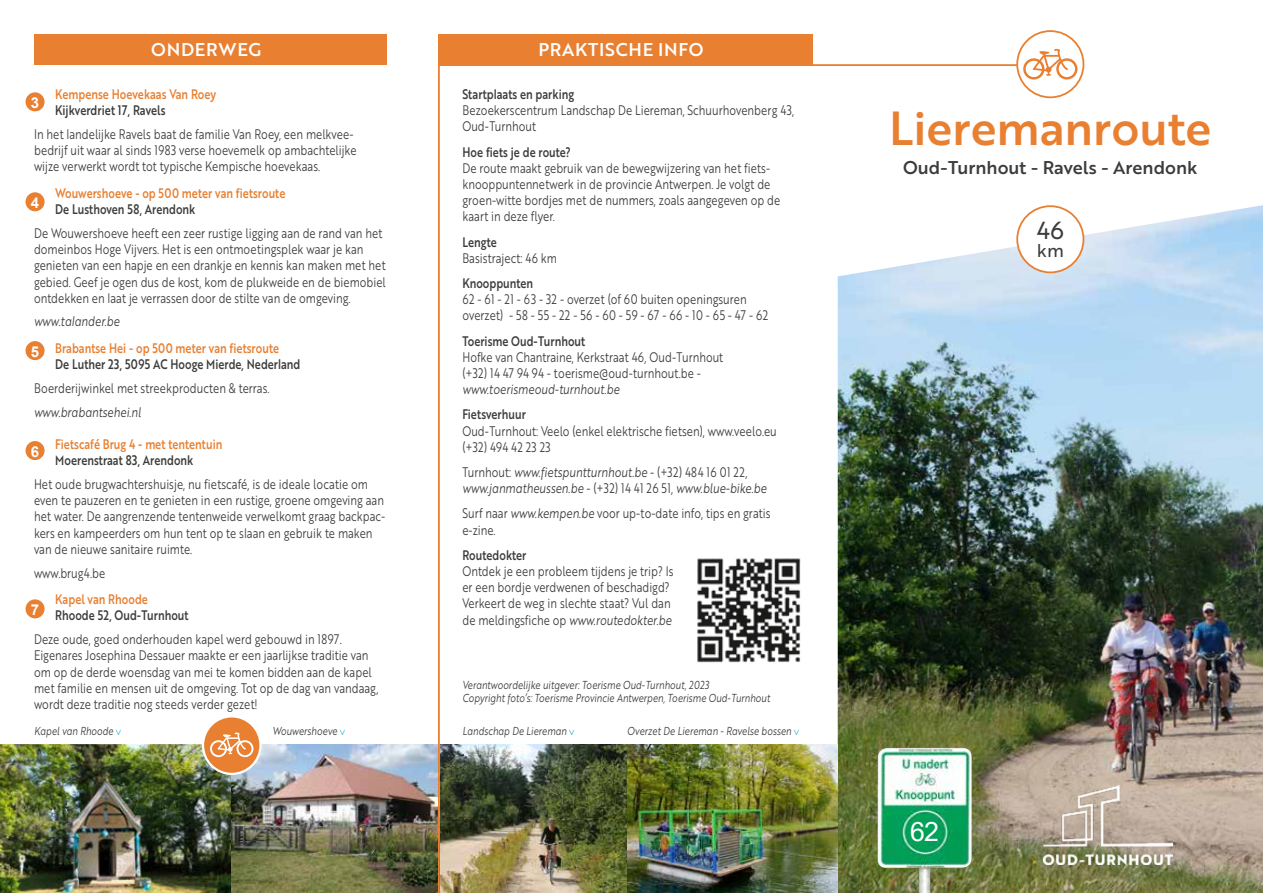
<style>
.page{position:relative;width:1263px;height:893px;background:#fff}
.page>*{position:absolute;margin:0;border:0;box-sizing:border-box;transform-origin:0 0}
.t1{font:46.5px "Brother 1816 Medium";color:#e87f31}
.t2{font:26.7px "Arial";color:#fff}
.t3{font:24px "Brother 1816 Regular";color:#3c3c3b}
.t4{font:18px "Brother 1816 Medium";color:#3c3c3b}
.t5{font:18px "Brother 1816 Medium";letter-spacing:.04em;color:#fff}
.t6{font:18px "Brother 1816 Regular";color:#3c3c3b}
.t7{font:700 15px "Arial";color:#fff}
.t8{font:13.5px/16.2px "Brother 1816 Book";color:#3c3c3b;scale:.8 1}
.t9{font:13.5px "Brother 1816 Medium";color:#3c3c3b;scale:.8 1}
.t10{font:13.5px "Brother 1816 Book Italic";color:#3c3c3b;scale:.8 1}
.t11{font:13.5px "Brother 1816 Medium";color:#e87f31;scale:.8 1}
.t12{font:11.25px/13.5px "Brother 1816 Book Italic";color:#3c3c3b;scale:.8 1}
.s1{font-family:"Brother 1816 Book Italic"}
.s2{font-family:"Brother 1816 Book"}
.s3{color:#009cb6}
</style>
<div class="page">
<img style="left:1019px;top:205px;width:244px;height:688px">
<img style="left:232px;top:744px;width:205px;height:149px">
<div style="left:34px;top:34px;width:353px;height:30px;background:#e87f31"></div>
<div style="left:438px;top:34px;width:374px;height:30px;background:#e87f31"></div>
<img style="left:0;top:744px;width:232px;height:149px">
<div style="left:203px;top:716px;width:57px;height:58px;background:#e87f31;border-radius:50%"></div>
<div style="left:202px;top:715px;width:60px;height:60px;border:2px solid #fff;border-radius:50%"></div>
<svg style="left:210px;top:733px;width:43px;height:24px"></svg>
<div style="left:1016px;top:30px;width:68px;height:68px;border:2px solid #e87f31;border-radius:50%"></div>
<svg style="left:1023px;top:49px;width:54px;height:31px"></svg>
<img style="left:437px;top:63px;width:582px;height:830px">
<img style="left:1044px;top:786px;width:128px;height:78px">
<div style="left:26px;top:599px;width:19px;height:19px;background:#e87f31;border-radius:50%"></div>
<div style="left:26px;top:92px;width:19px;height:19px;background:#e87f31;border-radius:50%"></div>
<div style="left:26px;top:192px;width:19px;height:19px;background:#e87f31;border-radius:50%"></div>
<div style="left:26px;top:441px;width:19px;height:19px;background:#e87f31;border-radius:50%"></div>
<div style="left:26px;top:341px;width:19px;height:19px;background:#e87f31;border-radius:50%"></div>
<img style="left:877px;top:747px;width:95px;height:146px">
<div style="left:1017px;top:206px;width:66px;height:66px;background:#fff;border-radius:50%"></div>
<div style="left:1016px;top:205px;width:68px;height:68px;border:2px solid #e87f31;border-radius:50%"></div>
<h3 class="t5" style="left:151px;top:36px;width:111px">ONDERWEG</h3>
<h3 class="t5" style="left:538px;top:36px;width:167px">PRAKTISCHE INFO</h3>
<p class="t11" style="left:55px;top:84px;width:203px">Kempense Hoevekaas Van Roey</p>
<p class="t9" style="left:55px;top:100px;width:139px">Kijkverdriet 17, Ravels</p>
<p class="t8" style="left:34px;top:125px;width:405px">In het landelijke Ravels baat de familie Van Roey, een melkvee&shy;bedrijf uit waar al sinds 1983 verse hoevemelk op ambachtelijke wijze verwerkt wordt tot typische Kempische hoevekaas.</p>
<p class="t11" style="left:55px;top:183px;width:289px">Wouwershoeve - op 500 meter van fietsroute</p>
<p class="t9" style="left:55px;top:199px;width:177px">De Lusthoven 58, Arendonk</p>
<p class="t8" style="left:34px;top:224px;width:441px">De Wouwershoeve heeft een zeer rustige ligging aan de rand van het domeinbos Hoge Vijvers. Het is een ontmoetingsplek waar je kan genieten van een hapje en een drankje en kennis kan maken met het gebied. Geef je ogen dus de kost, kom de plukweide en de biemobiel ontdekken en laat je verrassen door de stilte van de omgeving.</p>
<p class="t10" style="left:34px;top:312px;width:109px">www.talander.be</p>
<p class="t11" style="left:55px;top:338px;width:281px">Brabantse Hei - op 500 meter van fietsroute</p>
<p class="t9" style="left:55px;top:354px;width:308px">De Luther 23, 5095 AC Hooge Mierde, Nederland</p>
<p class="t8" style="left:34px;top:380px;width:296px">Boerderijwinkel met streekproducten &amp; terras.</p>
<p class="t10" style="left:34px;top:402px;width:136px">www.brabantsehei.nl</p>
<p class="t11" style="left:55px;top:434px;width:210px">Fietscafé Brug 4 - met tententuin</p>
<p class="t9" style="left:55px;top:450px;width:174px">Moerenstraat 83, Arendonk</p>
<p class="t8" style="left:34px;top:476px;width:440px">Het oude brugwachtershuisje, nu fietscafé, is de ideale locatie om even te pauzeren en te genieten in een rustige, groene omgeving aan het water. De aangrenzende tentenweide verwelkomt graag backpac&shy;kers en kampeerders om hun tent op te slaan en gebruik te maken van de nieuwe sanitaire ruimte.</p>
<p class="t8" style="left:34px;top:564px;width:91px">www.brug4.be</p>
<p class="t11" style="left:55px;top:589px;width:117px">Kapel van Rhoode</p>
<p class="t9" style="left:55px;top:605px;width:168px">Rhoode 52, Oud-Turnhout</p>
<p class="t8" style="left:34px;top:631px;width:432px">Deze oude, goed onderhouden kapel werd gebouwd in 1897.<br>Eigenares Josephina Dessauer maakte er een jaarlijkse traditie van om op de derde woensdag van mei te komen bidden aan de kapel met familie en mensen uit de omgeving. Tot op de dag van vandaag, wordt deze traditie nog steeds verder gezet!</p>
<p class="t7" style="left:31px;top:92px;width:10px">3</p>
<p class="t7" style="left:31px;top:192px;width:10px">4</p>
<p class="t7" style="left:31px;top:341px;width:10px">5</p>
<p class="t7" style="left:31px;top:441px;width:10px">6</p>
<p class="t7" style="left:31px;top:599px;width:10px">7</p>
<p class="t9" style="left:462px;top:84px;width:141px">Startplaats en parking</p>
<p class="t8" style="left:462px;top:102px;width:416px">Bezoekerscentrum Landschap De Liereman, Schuurhovenberg 43,<br>Oud-Turnhout</p>
<p class="t9" style="left:462px;top:142px;width:137px">Hoe fiets je de route?</p>
<p class="t8" style="left:462px;top:159px;width:399px">De route maakt gebruik van de bewegwijzering van het fiets&shy;knooppuntennetwerk in de provincie Antwerpen. Je volgt de groen-witte bordjes met de nummers, zoals aangegeven op de kaart in deze flyer.</p>
<p class="t9" style="left:462px;top:232px;width:45px">Lengte</p>
<p class="t8" style="left:462px;top:249px;width:120px">Basistraject: 46 km</p>
<p class="t9" style="left:462px;top:273px;width:90px">Knooppunten</p>
<p class="t8" style="left:462px;top:291px;width:384px">62 - 61 - 21 - 63 - 32 - overzet (of 60 buiten openingsuren overzet) - 58 - 55 - 22 - 56 - 60 - 59 - 67 - 66 - 10 - 65 - 47 - 62</p>
<p class="t9" style="left:462px;top:331px;width:155px">Toerisme Oud-Turnhout</p>
<p class="t8" style="left:462px;top:348px;width:327px">Hofke van Chantraine, Kerkstraat 46, Oud-Turnhout (+32) 14 47 94 94 - toerisme@oud-turnhout.be -</p>
<p class="t10" style="left:462px;top:379px;width:198px">www.toerismeoud-turnhout.be</p>
<p class="t9" style="left:462px;top:404px;width:81px">Fietsverhuur</p>
<p class="t8" style="left:462px;top:422px;width:395px">Oud-Turnhout: Veelo (enkel elektrische fietsen), www.veelo.eu (+32) 494 42 23 23</p>
<p class="t8" style="left:462px;top:464px;width:358px">Turnhout: <span class="s1">www.fietspuntturnhout.be</span> - (+32) 484 16 01 22,</p>
<p class="t10" style="left:462px;top:478px;width:382px">www.janmatheussen.be <span class="s2">- (+32) 14 41 26 51,</span> www.blue-bike.be</p>
<p class="t8" style="left:462px;top:505px;width:387px">Surf naar <span class="s1">www.kempen.be</span> voor up-to-date info, tips en gratis e-zine.</p>
<p class="t9" style="left:462px;top:545px;width:82px">Routedokter</p>
<p class="t8" style="left:462px;top:563px;width:265px">Ontdek je een probleem tijdens je trip? Is er een bordje verdwenen of beschadigd?<br>Verkeert de weg in slechte staat? Vul dan</p>
<p class="t10" style="left:462px;top:610px;width:263px"><span class="s2">de meldingsfiche op</span> www.routedokter.be</p>
<p class="t12" style="left:462px;top:677px;width:386px">Verantwoordelijke uitgever: Toerisme Oud-Turnhout, 2023<br>Copyright foto’s: Toerisme Provincie Antwerpen, Toerisme Oud-Turnhout</p>
<p class="t12" style="left:34px;top:724px;width:111px">Kapel van Rhoode <span class="s3">∨</span></p>
<p class="t12" style="left:273px;top:724px;width:92px">Wouwershoeve <span class="s3">∨</span></p>
<p class="t12" style="left:462px;top:724px;width:142px">Landschap De Liereman <span class="s3">∨</span></p>
<p class="t12" style="left:627px;top:724px;width:216px">Overzet De Liereman - Ravelse bossen <span class="s3">∨</span></p>
<h1 class="t1" style="left:889px;top:94px;width:324px">Lieremanroute</h1>
<h3 class="t4" style="left:903px;top:154px;width:296px">Oud-Turnhout - Ravels - Arendonk</h3>
<h3 class="t3" style="left:1036px;top:213px;width:29px">46</h3>
<h3 class="t6" style="left:1037px;top:237px;width:28px">km</h3>
<h2 class="t2" style="left:910px;top:813px;width:30px">62</h2>
</div>
